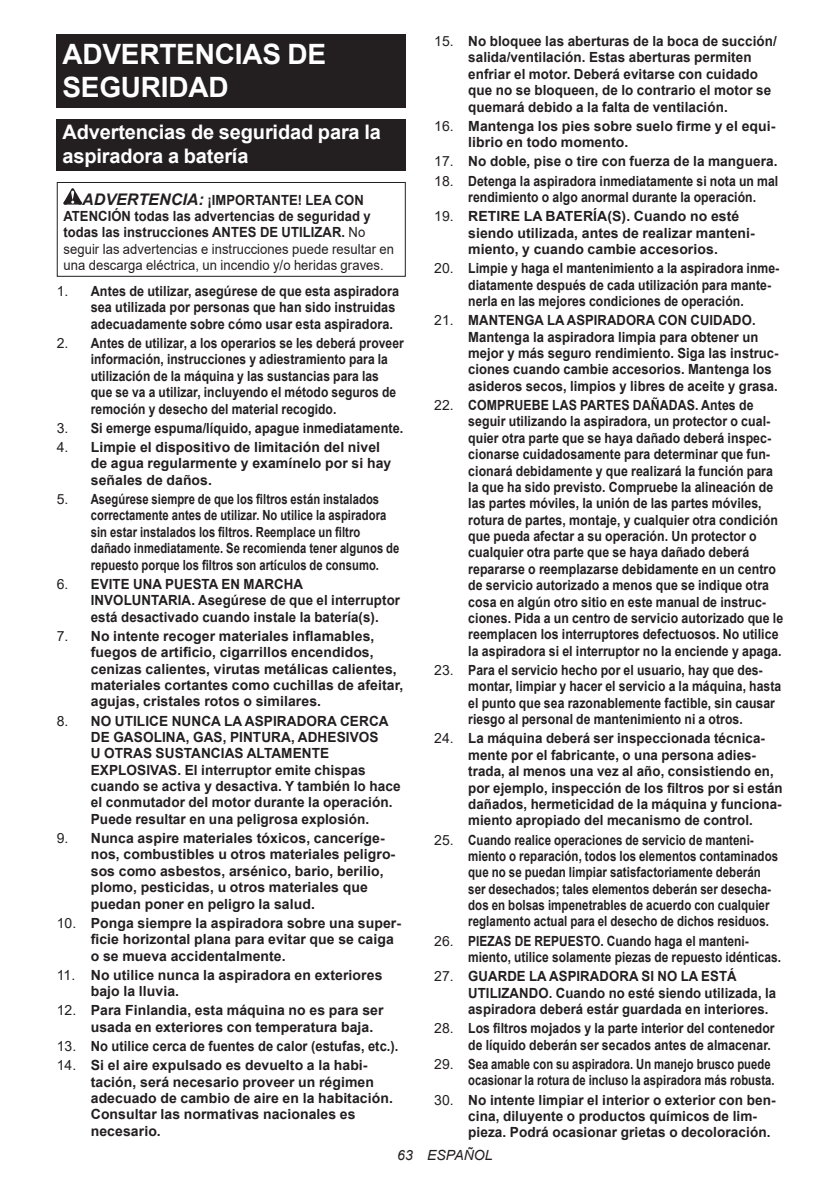
<style>
.page{position:relative;width:840px;height:1191px;background:#fff}
.page>*{position:absolute;margin:0;border:0;box-sizing:border-box;transform-origin:0 0}
.t1{font:700 28px/32.8px "Arial";letter-spacing:-.01em;color:#fff}
.t2{font:700 20px/23.4px "Arial";letter-spacing:-.01em;color:#fff}
.t3{font:700 14px/16.4px "Arial";letter-spacing:.005em;color:#231f20}
.t4{font:700 14px/16.4px "Arial";letter-spacing:.005em;color:#231f20;scale:.88 1}
.t5{font:700 14px/16.4px "Arial";letter-spacing:.005em;color:#231f20;scale:.87 1}
.t6{font:700 14px/16.4px "Arial";letter-spacing:.005em;color:#231f20;scale:.95 1}
.t7{font:700 14px/16.4px "Arial";letter-spacing:.005em;color:#231f20;scale:.8 1}
.t8{font:700 14px/16.4px "Arial";letter-spacing:.005em;color:#231f20;scale:.82 1}
.t9{font:700 14px/16.4px "Arial";letter-spacing:.005em;color:#231f20;scale:.86 1}
.t10{font:14px/16.4px "Arial";letter-spacing:.005em;color:#231f20;scale:.93 1}
.t11{font:700 14px/16.4px "Arial";letter-spacing:.005em;color:#231f20;scale:.93 1}
.t12{font:700 14px/16.4px "Arial";letter-spacing:.005em;color:#231f20;scale:.96 1}
.t13{font:700 14px/16.4px "Arial";letter-spacing:.005em;color:#231f20;scale:.9 1}
.t14{font:700 14px/16.4px "Arial";letter-spacing:.005em;color:#231f20;scale:.94 1}
.t15{font:700 14px/16.4px "Arial";letter-spacing:.005em;color:#231f20;scale:.85 1}
.t16{font:700 14px "Arial";letter-spacing:.005em;color:#231f20;scale:.92 1}
.t17{font:italic 14px "Arial";letter-spacing:.005em;color:#231f20}
.s1{font-weight:700;font-style:italic;font-size:16px}
.s2{font-weight:700}
.s3{font-weight:400}
</style>
<div class="page">
<div style="left:57px;top:34px;width:348px;height:74px;background:#231f20"></div>
<div style="left:57px;top:119px;width:348px;height:52px;background:#231f20"></div>
<svg style="left:63px;top:188px;width:19px;height:17px"></svg>
<div style="left:57px;top:182px;width:348px;height:95px;border:1px solid #231f20"></div>
<h1 class="t1" style="left:62px;top:38px;width:265px">ADVERTENCIAS DE<br>SEGURIDAD</h1>
<h2 class="t2" style="left:62px;top:121px;width:320px">Advertencias de seguridad para la aspiradora a batería</h2>
<p class="t10" style="left:63px;top:191px;width:357px;text-indent:19px"><span class="s1">ADVERTENCIA:</span> <span class="s2">¡IMPORTANTE! LEA CON ATENCIÓN todas las advertencias de seguridad y todas las instrucciones ANTES DE UTILIZAR.</span> No seguir las advertencias e instrucciones puede resultar en una descarga eléctrica, un incendio y/o heridas graves.</p>
<p class="t13" style="left:91px;top:283px;width:344px;text-indent:-34px"><span class="s3">1.</span> Antes de utilizar, asegúrese de que esta aspiradora sea utilizada por personas que han sido instruidas adecuadamente sobre cómo usar esta aspiradora.</p>
<p class="t9" style="left:91px;top:335px;width:365px;text-indent:-34px"><span class="s3">2.</span> Antes de utilizar, a los operarios se les deberá proveer información, instrucciones y adiestramiento para la utilización de la máquina y las sustancias para las que se va a utilizar, incluyendo el método seguros de remoción y desecho del material recogido.</p>
<p class="t13" style="left:57px;top:420px;width:386px"><span class="s3">3.</span> Si emerge espuma/líquido, apague inmediatamente.</p>
<p class="t3" style="left:91px;top:439px;width:302px;text-indent:-34px"><span class="s3">4.</span> Limpie el dispositivo de limitación del nivel de agua regularmente y examínelo por si hay señales de daños.</p>
<p class="t7" style="left:91px;top:491px;width:387px;text-indent:-34px"><span class="s3">5.</span> Asegúrese siempre de que los filtros están instalados correctamente antes de utilizar. No utilice la aspiradora sin estar instalados los filtros. Reemplace un filtro dañado inmediatamente. Se recomienda tener algunos de repuesto porque los filtros son artículos de consumo.</p>
<p class="t6" style="left:91px;top:576px;width:327px;text-indent:-34px"><span class="s3">6.</span> EVITE UNA PUESTA EN MARCHA<br>INVOLUNTARIA. Asegúrese de que el interruptor está desactivado cuando instale la batería(s).</p>
<p class="t3" style="left:91px;top:628px;width:314px;text-indent:-34px"><span class="s3">7.</span> No intente recoger materiales inflamables, fuegos de artificio, cigarrillos encendidos, cenizas calientes, virutas metálicas calientes, materiales cortantes como cuchillas de afeitar, agujas, cristales rotos o similares.</p>
<p class="t3" style="left:91px;top:712px;width:311px;text-indent:-34px"><span class="s3">8.</span> NO UTILICE NUNCA LA ASPIRADORA CERCA DE GASOLINA, GAS, PINTURA, ADHESIVOS<br>U OTRAS SUSTANCIAS ALTAMENTE EXPLOSIVAS. El interruptor emite chispas cuando se activa y desactiva. Y también lo hace el conmutador del motor durante la operación.<br>Puede resultar en una peligrosa explosión.</p>
<p class="t3" style="left:91px;top:830px;width:306px;text-indent:-34px"><span class="s3">9.</span> Nunca aspire materiales tóxicos, canceríge&shy;nos, combustibles u otros materiales peligro&shy;sos como asbestos, arsénico, bario, berilio, plomo, pesticidas, u otros materiales que puedan poner en peligro la salud.</p>
<p class="t3" style="left:91px;top:915px;width:312px;text-indent:-34px"><span class="s3">10.</span> Ponga siempre la aspiradora sobre una super&shy;ficie horizontal plana para evitar que se caiga o se mueva accidentalmente.</p>
<p class="t3" style="left:91px;top:966px;width:293px;text-indent:-34px"><span class="s3">11.</span> No utilice nunca la aspiradora en exteriores bajo la lluvia.</p>
<p class="t3" style="left:91px;top:1002px;width:294px;text-indent:-34px"><span class="s3">12.</span> Para Finlandia, esta máquina no es para ser usada en exteriores con temperatura baja.</p>
<p class="t16" style="left:57px;top:1036px;width:373px"><span class="s3">13.</span> No utilice cerca de fuentes de calor (estufas, etc.).</p>
<p class="t3" style="left:91px;top:1057px;width:303px;text-indent:-34px"><span class="s3">14.</span> Si el aire expulsado es devuelto a la habi&shy;tación, será necesario proveer un régimen adecuado de cambio de aire en la habitación.<br>Consultar las normativas nacionales es necesario.</p>
<p class="t12" style="left:468px;top:33px;width:323px;text-indent:-34px"><span class="s3">15.</span> No bloquee las aberturas de la boca de succión/ salida/ventilación. Estas aberturas permiten enfriar el motor. Deberá evitarse con cuidado que no se bloqueen, de lo contrario el motor se quemará debido a la falta de ventilación.</p>
<p class="t3" style="left:468px;top:118px;width:308px;text-indent:-34px"><span class="s3">16.</span> Mantenga los pies sobre suelo firme y el equi&shy;librio en todo momento.</p>
<p class="t3" style="left:434px;top:153px;width:344px"><span class="s3">17.</span> No doble, pise o tire con fuerza de la manguera.</p>
<p class="t5" style="left:468px;top:173px;width:358px;text-indent:-34px"><span class="s3">18.</span> Detenga la aspiradora inmediatamente si nota un mal rendimiento o algo anormal durante la operación.</p>
<p class="t3" style="left:468px;top:208px;width:288px;text-indent:-34px"><span class="s3">19.</span> RETIRE LA BATERÍA(S). Cuando no esté siendo utilizada, antes de realizar manteni&shy;miento, y cuando cambie accesorios.</p>
<p class="t5" style="left:468px;top:260px;width:359px;text-indent:-34px"><span class="s3">20.</span> Limpie y haga el mantenimiento a la aspiradora inme&shy;diatamente después de cada utilización para mante&shy;nerla en las mejores condiciones de operación.</p>
<p class="t11" style="left:468px;top:312px;width:335px;text-indent:-34px"><span class="s3">21.</span> MANTENGA LA ASPIRADORA CON CUIDADO.<br>Mantenga la aspiradora limpia para obtener un mejor y más seguro rendimiento. Siga las instruc&shy;ciones cuando cambie accesorios. Mantenga los asideros secos, limpios y libres de aceite y grasa.</p>
<p class="t4" style="left:468px;top:397px;width:359px;text-indent:-34px"><span class="s3">22.</span> COMPRUEBE LAS PARTES DAÑADAS. Antes de seguir utilizando la aspiradora, un protector o cual&shy;quier otra parte que se haya dañado deberá inspec&shy;cionarse cuidadosamente para determinar que fun&shy;cionará debidamente y que realizará la función para la que ha sido previsto. Compruebe la alineación de las partes móviles, la unión de las partes móviles, rotura de partes, montaje, y cualquier otra condición que pueda afectar a su operación. Un protector o cualquier otra parte que se haya dañado deberá repararse o reemplazarse debidamente en un centro de servicio autorizado a menos que se indique otra cosa en algún otro sitio en este manual de instruc&shy;ciones. Pida a un centro de servicio autorizado que le reemplacen los interruptores defectuosos. No utilice la aspiradora si el interruptor no la enciende y apaga.</p>
<p class="t5" style="left:468px;top:662px;width:361px;text-indent:-34px"><span class="s3">23.</span> Para el servicio hecho por el usuario, hay que des&shy;montar, limpiar y hacer el servicio a la máquina, hasta el punto que sea razonablemente factible, sin causar riesgo al personal de mantenimiento ni a otros.</p>
<p class="t6" style="left:468px;top:730px;width:332px;text-indent:-34px"><span class="s3">24.</span> La máquina deberá ser inspeccionada técnica&shy;mente por el fabricante, o una persona adies&shy;trada, al menos una vez al año, consistiendo en, por ejemplo, inspección de los filtros por si están dañados, hermeticidad de la máquina y funciona&shy;miento apropiado del mecanismo de control.</p>
<p class="t8" style="left:468px;top:831px;width:379px;text-indent:-34px"><span class="s3">25.</span> Cuando realice operaciones de servicio de manteni&shy;miento o reparación, todos los elementos contaminados que no se puedan limpiar satisfactoriamente deberán ser desechados; tales elementos deberán ser desecha&shy;dos en bolsas impenetrables de acuerdo con cualquier reglamento actual para el desecho de dichos residuos.</p>
<p class="t15" style="left:468px;top:932px;width:369px;text-indent:-34px"><span class="s3">26.</span> PIEZAS DE REPUESTO. Cuando haga el manteni&shy;miento, utilice solamente piezas de repuesto idénticas.</p>
<p class="t14" style="left:468px;top:968px;width:329px;text-indent:-34px"><span class="s3">27.</span> GUARDE LA ASPIRADORA SI NO LA ESTÁ<br>UTILIZANDO. Cuando no esté siendo utilizada, la aspiradora deberá estár guardada en interiores.</p>
<p class="t5" style="left:434px;top:1020px;width:392px;text-align:right"><span class="s3">28.</span> Los filtros mojados y la parte interior del contenedor de líquido deberán ser secados antes de almacenar.</p>
<p class="t7" style="left:434px;top:1056px;width:427px;text-align:right"><span class="s3">29.</span> Sea amable con su aspiradora. Un manejo brusco puede ocasionar la rotura de incluso la aspiradora más robusta.</p>
<p class="t3" style="left:468px;top:1091px;width:309px;text-indent:-34px"><span class="s3">30.</span> No intente limpiar el interior o exterior con ben&shy;cina, diluyente o productos químicos de lim&shy;pieza. Podrá ocasionar grietas o decoloración.</p>
<p class="t17" style="left:397px;top:1146px;width:97px">63 ESPAÑOL</p>
</div>
